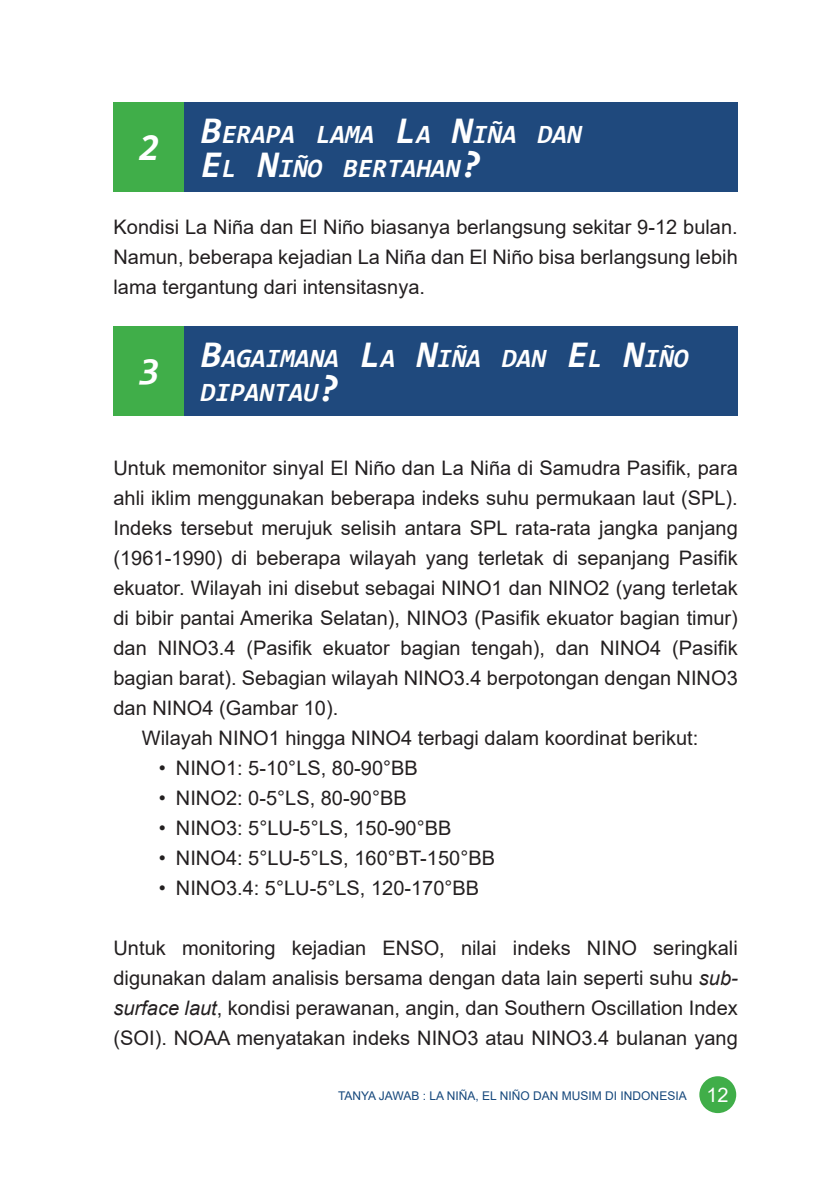
<style>
.page{position:relative;width:840px;height:1191px;background:#fff}
.page>*{position:absolute;margin:0;border:0;box-sizing:border-box;transform-origin:0 0}
.Imam{font:italic 700 38px "Consolas";color:#fff}
.Imam-2{font:italic 700 26.6px "Consolas";color:#fff}
.Imam-3{font:20px/30px "Arial";color:#231f20;text-align:justify}
.t1{font:12px "Arial";color:#16487c}
.s1{font-size:38px}
.s2{font-style:italic}
.s3{font-size:20px;color:#fff}
</style>
<div class="page">
<div style="left:113px;top:326px;width:624px;height:89px;background:#1f497d"></div>
<div style="left:113px;top:326px;width:71px;height:89px;background:#40ae49"></div>
<div style="left:113px;top:102px;width:624px;height:89px;background:#1f497d"></div>
<div style="left:113px;top:102px;width:71px;height:89px;background:#40ae49"></div>
<div style="left:699px;top:1076px;width:36px;height:37px;background:#40ae49;border-radius:50%"></div>
<p class="Imam" style="left:138px;top:120px;width:22px">2</p>
<p class="Imam-2" style="left:201px;top:115px;width:130px"><span class="s1">B</span>ERAPA LAMA</p>
<p class="Imam-2" style="left:395px;top:115px;width:174px"><span class="s1">L</span>A <span class="s1">N</span>IÑA DAN</p>
<p class="Imam-2" style="left:201px;top:149px;width:281px"><span class="s1">E</span>L <span class="s1">N</span>IÑO BERTAHAN <span class="s1">?</span></p>
<p class="Imam-3" style="left:113px;top:212px;width:625px">Kondisi La Niña dan El Niño biasanya berlangsung sekitar 9-12 bulan.<br>Namun, beberapa kejadian La Niña dan El Niño bisa berlangsung lebih lama tergantung dari intensitasnya.</p>
<p class="Imam" style="left:138px;top:344px;width:22px">3</p>
<p class="Imam-2" style="left:201px;top:339px;width:95px"><span class="s1">B</span>AGAIMANA</p>
<p class="Imam-2" style="left:360px;top:339px;width:330px"><span class="s1">L</span>A <span class="s1">N</span>IÑA DAN <span class="s1">E</span>L <span class="s1">N</span>IÑO</p>
<p class="Imam-2" style="left:201px;top:373px;width:139px">DIPAN TAU<span class="s1">?</span></p>
<p class="Imam-3" style="left:113px;top:452px;width:625px">Untuk memonitor sinyal El Niño dan La Niña di Samudra Pasifik, para ahli iklim menggunakan beberapa indeks suhu permukaan laut (SPL).<br>Indeks tersebut merujuk selisih antara SPL rata-rata jangka panjang (1961-1990) di beberapa wilayah yang terletak di sepanjang Pasifik ekuator. Wilayah ini disebut sebagai NINO1 dan NINO2 (yang terletak di bibir pantai Amerika Selatan), NINO3 (Pasifik ekuator bagian timur) dan NINO3.4 (Pasifik ekuator bagian tengah), dan NINO4 (Pasifik bagian barat). Sebagian wilayah NINO3.4 berpotongan dengan NINO3 dan NINO4 (Gambar 10).</p>
<p class="Imam-3" style="left:142px;top:722px;width:557px">Wilayah NINO1 hingga NINO4 terbagi dalam koordinat berikut:</p>
<p class="Imam-3" style="left:159px;top:752px;width:260px">• NINO1: 5-10°LS, 80-90°BB</p>
<p class="Imam-3" style="left:159px;top:782px;width:249px">• NINO2: 0-5°LS, 80-90°BB</p>
<p class="Imam-3" style="left:159px;top:812px;width:294px">• NINO3: 5°LU-5°LS, 150-90°BB</p>
<p class="Imam-3" style="left:159px;top:842px;width:337px">• NINO4: 5°LU-5°LS, 160°BT-150°BB</p>
<p class="Imam-3" style="left:159px;top:872px;width:322px">• NINO3.4: 5°LU-5°LS, 120-170°BB</p>
<p class="Imam-3" style="left:113px;top:932px;width:625px">Untuk monitoring kejadian ENSO, nilai indeks NINO seringkali digunakan dalam analisis bersama dengan data lain seperti suhu <span class="s2">sub&shy;surface laut</span>, kondisi perawanan, angin, dan Southern Oscillation Index (SOI). NOAA menyatakan indeks NINO3 atau NINO3.4 bulanan yang</p>
<p class="t1" style="left:338px;top:1087px;width:392px">TANYA JAWAB : LA NIÑA, EL NIÑO DAN MUSIM DI INDONESIA <span class="s3">12</span></p>
</div>
